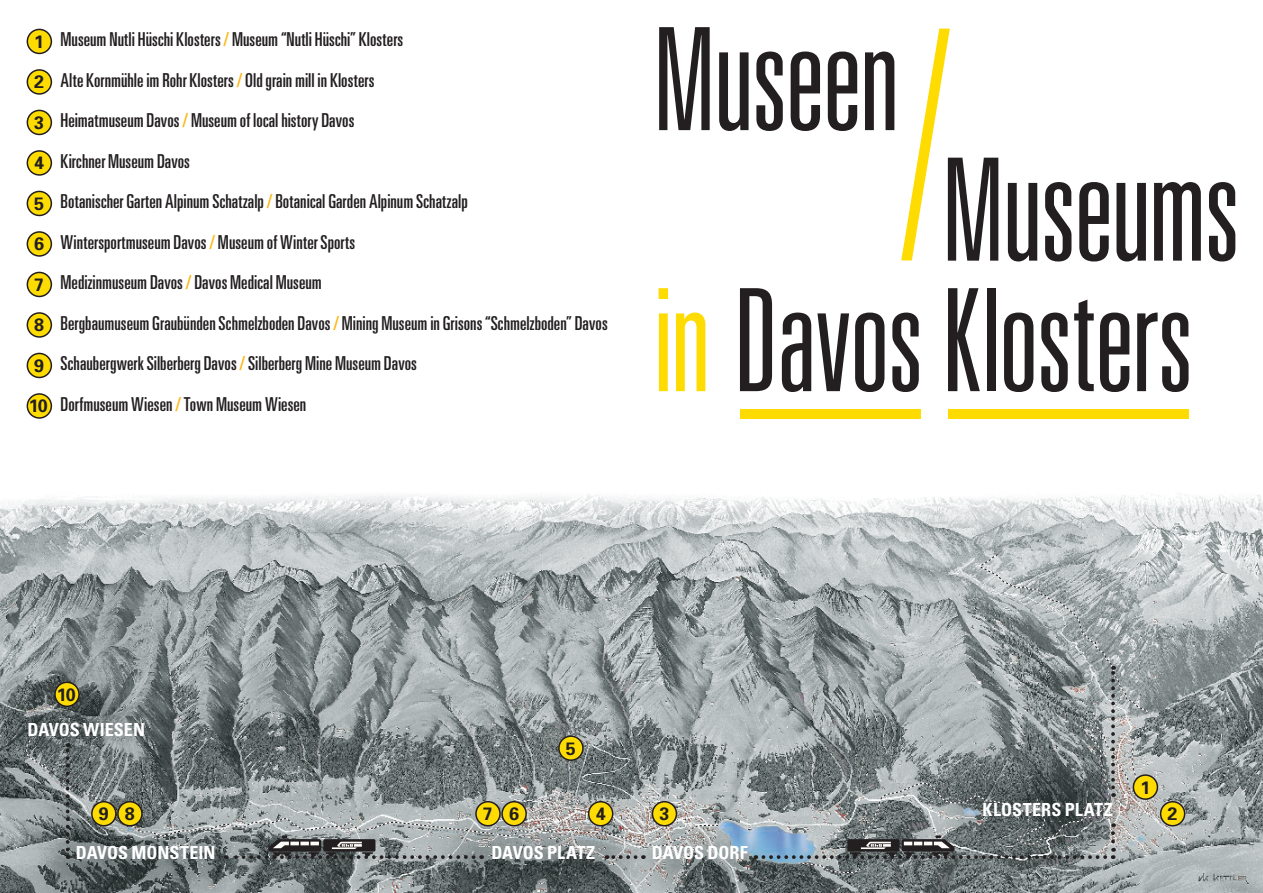
<style>
.page{position:relative;width:1263px;height:893px;background:#fff}
.page>*{position:absolute;margin:0;border:0;box-sizing:border-box;transform-origin:0 0}
.t1{font:300 ultra-condensed 315.75px "Univers";color:#ffdc01;scale:.62 1}
.t2{font:300 ultra-condensed 142.65px/130.5px "Univers";letter-spacing:-.02em;color:#231f20}
.t3{font:ultra-condensed 19.2px/40.5px "Univers";letter-spacing:.005em;color:#231f20}
.t4{font:700 condensed 18px "Univers";color:#fff}
.t5{font:700 18px "Univers";color:#231f20}
.s1{color:#fcb814}
.s2{color:#ffdc01}
</style>
<div class="page">
<img style="left:0;top:493px;width:1263px;height:400px">
<svg style="left:26px;top:554px;width:1122px;height:301px"></svg>
<svg style="left:81px;top:711px;width:1068px;height:162px"></svg>
<svg style="left:48px;top:711px;width:1043px;height:66px"></svg>
<svg style="left:56px;top:743px;width:27px;height:116px"></svg>
<svg style="left:607px;top:855px;width:29px;height:4px"></svg>
<svg style="left:1111px;top:666px;width:4px;height:121px"></svg>
<svg style="left:1111px;top:823px;width:4px;height:18px"></svg>
<svg style="left:226px;top:835px;width:248px;height:24px"></svg>
<svg style="left:755px;top:835px;width:350px;height:24px"></svg>
<div style="left:55px;top:682px;width:24px;height:24px;background:#ffdc01;border-radius:50%"></div>
<div style="left:54px;top:681px;width:26px;height:26px;border:2px solid #231f20;border-radius:50%"></div>
<div style="left:92px;top:802px;width:24px;height:24px;background:#ffdc01;border-radius:50%"></div>
<div style="left:91px;top:801px;width:26px;height:25px;border:2px solid #231f20;border-radius:50%"></div>
<div style="left:118px;top:802px;width:24px;height:24px;background:#ffdc01;border-radius:50%"></div>
<div style="left:117px;top:801px;width:26px;height:25px;border:2px solid #231f20;border-radius:50%"></div>
<div style="left:476px;top:802px;width:24px;height:24px;background:#ffdc01;border-radius:50%"></div>
<div style="left:475px;top:801px;width:26px;height:25px;border:2px solid #231f20;border-radius:50%"></div>
<div style="left:502px;top:802px;width:24px;height:24px;background:#ffdc01;border-radius:50%"></div>
<div style="left:501px;top:801px;width:26px;height:25px;border:2px solid #231f20;border-radius:50%"></div>
<div style="left:589px;top:802px;width:24px;height:24px;background:#ffdc01;border-radius:50%"></div>
<div style="left:588px;top:801px;width:25px;height:25px;border:2px solid #231f20;border-radius:50%"></div>
<div style="left:559px;top:736px;width:24px;height:24px;background:#ffdc01;border-radius:50%"></div>
<div style="left:558px;top:735px;width:26px;height:26px;border:2px solid #231f20;border-radius:50%"></div>
<div style="left:652px;top:802px;width:24px;height:24px;background:#ffdc01;border-radius:50%"></div>
<div style="left:652px;top:801px;width:25px;height:25px;border:2px solid #231f20;border-radius:50%"></div>
<div style="left:1160px;top:802px;width:25px;height:24px;background:#ffdc01;border-radius:50%"></div>
<div style="left:1160px;top:801px;width:25px;height:25px;border:2px solid #231f20;border-radius:50%"></div>
<div style="left:27px;top:29px;width:24px;height:24px;background:#ffdc01;border-radius:50%"></div>
<div style="left:27px;top:29px;width:25px;height:25px;border:2px solid #231f20;border-radius:50%"></div>
<div style="left:27px;top:70px;width:24px;height:24px;background:#ffdc01;border-radius:50%"></div>
<div style="left:27px;top:69px;width:25px;height:26px;border:2px solid #231f20;border-radius:50%"></div>
<div style="left:27px;top:110px;width:24px;height:24px;background:#ffdc01;border-radius:50%"></div>
<div style="left:27px;top:110px;width:25px;height:25px;border:2px solid #231f20;border-radius:50%"></div>
<div style="left:27px;top:151px;width:24px;height:24px;background:#ffdc01;border-radius:50%"></div>
<div style="left:27px;top:150px;width:25px;height:26px;border:2px solid #231f20;border-radius:50%"></div>
<div style="left:27px;top:191px;width:24px;height:24px;background:#ffdc01;border-radius:50%"></div>
<div style="left:27px;top:191px;width:25px;height:25px;border:2px solid #231f20;border-radius:50%"></div>
<div style="left:27px;top:232px;width:24px;height:24px;background:#ffdc01;border-radius:50%"></div>
<div style="left:27px;top:231px;width:25px;height:26px;border:2px solid #231f20;border-radius:50%"></div>
<div style="left:27px;top:272px;width:24px;height:24px;background:#ffdc01;border-radius:50%"></div>
<div style="left:27px;top:272px;width:25px;height:25px;border:2px solid #231f20;border-radius:50%"></div>
<div style="left:27px;top:313px;width:24px;height:24px;background:#ffdc01;border-radius:50%"></div>
<div style="left:27px;top:312px;width:25px;height:26px;border:2px solid #231f20;border-radius:50%"></div>
<div style="left:27px;top:353px;width:24px;height:24px;background:#ffdc01;border-radius:50%"></div>
<div style="left:27px;top:353px;width:25px;height:25px;border:2px solid #231f20;border-radius:50%"></div>
<div style="left:27px;top:394px;width:24px;height:24px;background:#ffdc01;border-radius:50%"></div>
<div style="left:27px;top:393px;width:25px;height:26px;border:2px solid #231f20;border-radius:50%"></div>
<div style="left:1133px;top:775px;width:24px;height:24px;background:#ffdc01;border-radius:50%"></div>
<div style="left:1133px;top:774px;width:25px;height:26px;border:2px solid #231f20;border-radius:50%"></div>
<div style="left:740px;top:410px;width:180px;height:9px;background:#ffdc01"></div>
<div style="left:948px;top:410px;width:240px;height:9px;background:#ffdc01"></div>
<p class="t5" style="left:34px;top:30px;width:12px">1</p>
<p class="t5" style="left:34px;top:70px;width:12px">2</p>
<p class="t5" style="left:34px;top:111px;width:12px">3</p>
<p class="t5" style="left:34px;top:151px;width:12px">4</p>
<p class="t5" style="left:34px;top:192px;width:12px">5</p>
<p class="t5" style="left:34px;top:232px;width:12px">6</p>
<p class="t5" style="left:34px;top:273px;width:12px">7</p>
<p class="t5" style="left:34px;top:313px;width:12px">8</p>
<p class="t5" style="left:34px;top:354px;width:12px">9</p>
<p class="t5" style="left:29px;top:394px;width:20px">10</p>
<p class="t3" style="left:61px;top:19px;width:549px">Museum Nutli Hüschi Klosters <span class="s1">/</span> Museum “Nutli Hüschi” Klosters<br>Alte Kornmühle im Rohr Klosters <span class="s1">/</span> Old grain mill in Klosters<br>Heimatmuseum Davos <span class="s1">/</span> Museum of local history Davos<br>Kirchner Museum Davos<br>Botanischer Garten Alpinum Schatzalp <span class="s1">/</span> Botanical Garden Alpinum Schatzalp<br>Wintersportmuseum Davos <span class="s1">/</span> Museum of Winter Sports<br>Medizinmuseum Davos <span class="s1">/</span> Davos Medical Museum<br>Bergbaumuseum Graubünden Schmelzboden Davos <span class="s1">/</span> Mining Museum in Grisons “Schmelzboden” Davos Schaubergwerk Silberberg Davos <span class="s1">/</span> Silberberg Mine Museum Davos<br>Dorfmuseum Wiesen <span class="s1">/</span> Town Museum Wiesen</p>
<h2 class="t2" style="left:653px;top:11px;width:248px">Museen</h2>
<h1 class="t1" style="left:898px;top:-18px;width:89px">/</h1>
<h2 class="t2" style="left:653px;top:142px;width:589px;text-indent:289px">Museums <span class="s2">in</span> Davos Klosters</h2>
<p class="t5" style="left:57px;top:683px;width:20px">10</p>
<p class="t4" style="left:28px;top:718px;width:119px">DAVOS WIESEN</p>
<p class="t5" style="left:566px;top:737px;width:12px">5</p>
<p class="t5" style="left:99px;top:802px;width:38px">9 8</p>
<p class="t5" style="left:483px;top:802px;width:38px">7 6</p>
<p class="t5" style="left:596px;top:802px;width:12px">4</p>
<p class="t5" style="left:1140px;top:776px;width:12px">1</p>
<p class="t4" style="left:983px;top:799px;width:132px">KLOSTERS PLATZ</p>
<p class="t5" style="left:659px;top:802px;width:12px">3</p>
<p class="t5" style="left:1167px;top:802px;width:12px">2</p>
<p class="t4" style="left:76px;top:841px;width:141px">DAVOS MONSTEIN</p>
<p class="t4" style="left:491px;top:841px;width:105px">DAVOS PLATZ</p>
<p class="t4" style="left:652px;top:841px;width:97px">DAVOS DORF</p>
</div>
